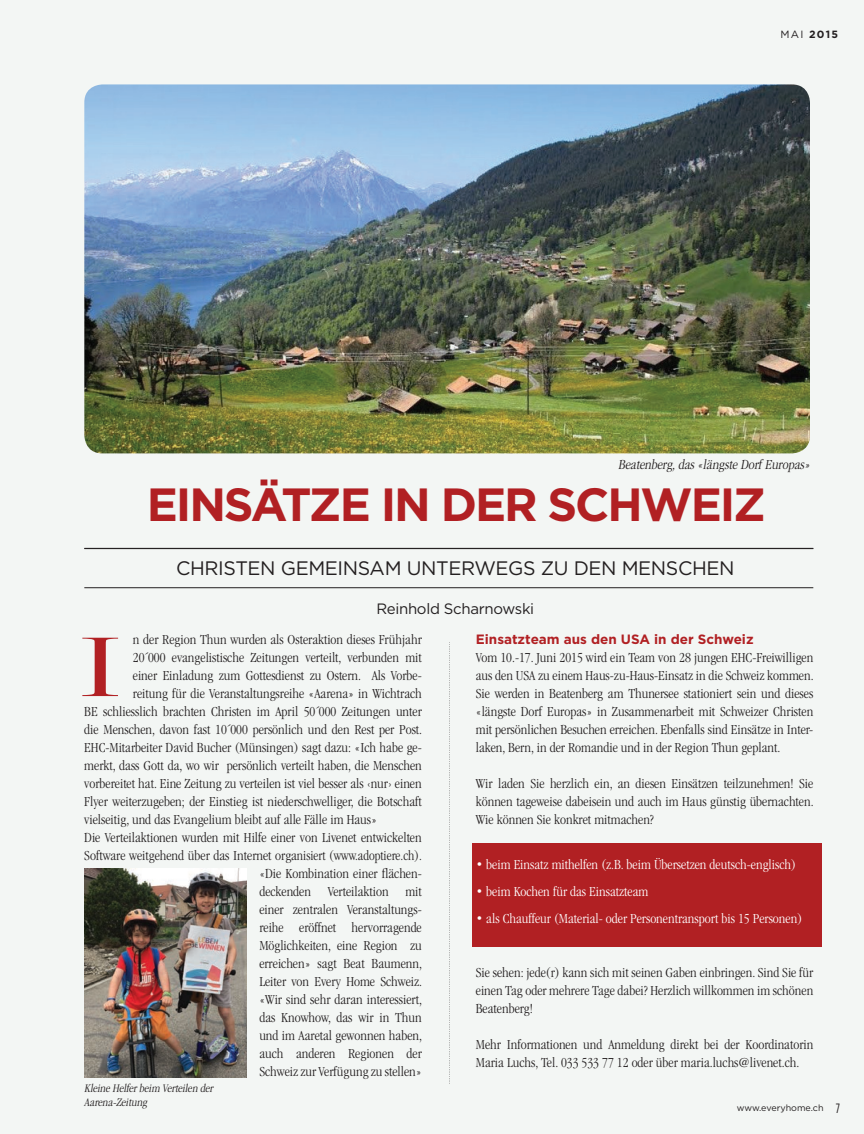
<style>
.page{position:relative;width:864px;height:1134px;background:#f3f6f4}
.page>*{position:absolute;margin:0;border:0;box-sizing:border-box;transform-origin:0 0}
.t1{font:90.45px "Modern";color:#b12023}
.t2{font:700 46.5px "Gotham";letter-spacing:-.045em;color:#b12023}
.t3{font:19.5px "Gotham";letter-spacing:-.02em;color:#231f20}
.t4{font:15px "Gotham";letter-spacing:-.02em;color:#231f20}
.t5{font:300 condensed 14.25px/18px "ITC Garamond Std";color:#231f20;text-align:justify}
.t6{font:300 condensed 14.25px "ITC Garamond Std";color:#fff}
.t7{font:italic 300 condensed 14.25px "ITC Garamond Std";color:#231f20}
.t8{font:700 13.5px "Gotham";color:#b12023}
.t9{font:italic 300 condensed 12px/13.5px "ITC Garamond Std";color:#231f20}
.t10{font:700 10.5px "Gotham";color:#231f20}
.t11{font:9px "Gotham";color:#231f20}
.s1{font-weight:400}
.s2{font-family:"Gotham Condensed";font-size:13.5px}
</style>
<div class="page">
<div style="left:472px;top:843px;width:349px;height:103px;background:#b12023"></div>
<svg style="left:449px;top:642px;width:1px;height:442px"></svg>
<hr style="left:84px;top:548px;width:729px;height:1px;background:#231f20">
<hr style="left:84px;top:587px;width:729px;height:1px;background:#231f20">
<img style="left:84px;top:84px;width:726px;height:369px">
<img style="left:84px;top:869px;width:163px;height:209px">
<p class="t10" style="left:780px;top:28px;width:59px"><span class="s1">MAI</span> 2015</p>
<p class="t7" style="left:618px;top:457px;width:196px">Beatenberg,das«längsteDorf Europ as»</p>
<h2 class="t2" style="left:147px;top:473px;width:621px">EINSÄTZE IN DER SCHWEIZ</h2>
<h3 class="t3" style="left:176px;top:556px;width:560px">CHRISTEN GEMEINSAM UNTERWEGS ZU DEN MENSCHEN</h3>
<p class="t4" style="left:376px;top:599px;width:159px">Reinhold Scharnowski</p>
<p class="t5" style="left:133px;top:630px;width:290px">n der Region Thun wurden als Osteraktion dieses Frühjahr</p>
<p class="t5" style="left:133px;top:648px;width:290px">20´000 evangelistische Zeitungen verteilt, verbunden mit</p>
<p class="t5" style="left:133px;top:666px;width:290px">einer Einladung zum Gottesdienst zu Ostern. Als Vorbe-</p>
<p class="t5" style="left:133px;top:684px;width:290px">reitung für die Veranstaltungsreihe «Aarena» in Wichtrach</p>
<p class="t5" style="left:84px;top:702px;width:339px">BE schliesslich brachten Christen im April 50´000 Zeitungen unter</p>
<p class="t5" style="left:84px;top:720px;width:339px">die Menschen, davon fast 10´000 persönlich und den Rest per Post.</p>
<p class="t5" style="left:84px;top:738px;width:339px">EHC-Mitarbeiter David Bucher (Münsingen) sagt dazu: «Ich habe ge-</p>
<p class="t5" style="left:84px;top:756px;width:339px">merkt, dass Gott da, wo wir persönlich verteilt haben, die Menschen</p>
<p class="t5" style="left:84px;top:774px;width:339px">vorbereitet hat. Eine Zeitung zu verteilen ist viel besser als ‹nur› einen</p>
<p class="t5" style="left:84px;top:792px;width:339px">Flyer weiterzugeben; der Einstieg ist niederschwelliger, die Botschaft</p>
<p class="t5" style="left:84px;top:810px;width:294px">vielseitig, und das Evangelium bleibt auf alle Fälle im Haus»</p>
<p class="t5" style="left:84px;top:828px;width:339px">Die Verteilaktionen wurden mit Hilfe einer von Livenet entwickelten</p>
<p class="t5" style="left:84px;top:846px;width:339px">Software weit gehend über das Internet organisiert (www.adoptiere.ch).</p>
<p class="t5" style="left:259px;top:864px;width:164px">«Die Kombination einer ächen-</p>
<p class="t5" style="left:259px;top:882px;width:164px">deckenden Verteil aktion mit</p>
<p class="t5" style="left:259px;top:900px;width:164px">einer zentralen Veranstaltungs-</p>
<p class="t5" style="left:259px;top:918px;width:164px">reihe eröffnet hervorragende</p>
<p class="t5" style="left:259px;top:936px;width:164px">Mög lich keiten, eine Region zu</p>
<p class="t5" style="left:259px;top:954px;width:164px">erreichen» sagt Beat Baumenn,</p>
<p class="t5" style="left:259px;top:972px;width:164px">Leiter von Every Home Schweiz.</p>
<p class="t5" style="left:259px;top:990px;width:164px">«Wir sind sehr daran interessiert,</p>
<p class="t5" style="left:259px;top:1008px;width:164px">das Knowhow, das wir in Thun</p>
<p class="t5" style="left:259px;top:1026px;width:164px">und im Aaretal gewonnen haben,</p>
<p class="t5" style="left:259px;top:1044px;width:164px">auch anderen Regionen der</p>
<p class="t5" style="left:259px;top:1062px;width:164px">Schweiz zur Verfügung zu stellen»</p>
<h1 class="t1" style="left:81px;top:622px;width:39px">I</h1>
<p class="t9" style="left:84px;top:1082px;width:133px">KleineHelferbeim Verteilen der<br>Aarena-Zeitung</p>
<p class="t8" style="left:476px;top:631px;width:279px">Einsatzteam aus den USA in der Schweiz</p>
<p class="t5" style="left:476px;top:649px;width:339px">Vom 10.-17. Juni 2015 wird ein Team von 28 jungen EHC-Freiwilligen aus den USA zu einem Haus-zu-Haus-Einsatz in die Schweiz kommen.<br>Sie werden in Beatenberg am Thunersee stationiert sein und dieses «längste Dorf Europas» in Zusammenarbeit mit Schweizer Christen mit persönlichen Besuchen erreichen. Ebenfalls sind Einsätze in Inter&shy;laken, Bern, in der Romandie und in der Region Thun geplant.</p>
<p class="t5" style="left:476px;top:775px;width:339px">Wir laden Sie herzlich ein, an diesen Einsätzen teilzunehmen! Sie können tageweise dabeisein und auch im Haus günstig übernachten.<br>Wie können Sie konkret mitmachen?</p>
<p class="t6" style="left:476px;top:857px;width:322px">• beim Einsatz mithelfen (z.B. beim Übersetzen deutsch-englisch)</p>
<p class="t6" style="left:476px;top:884px;width:174px">• beim Kochen für das Einsatzteam</p>
<p class="t6" style="left:476px;top:911px;width:328px">• als Chauffeur (Material- oder Personentransport bis 15 Personen)</p>
<p class="t5" style="left:476px;top:964px;width:339px">Sie sehen: jede(r) kann sich mit seinen Gaben einbringen. Sind Sie für einen Tag oder mehrere Tage dabei? Herzlich willkommen im schönen Beatenberg!</p>
<p class="t5" style="left:476px;top:1036px;width:339px">Mehr Informationen und Anmeldung direkt bei der Koordinatorin<br>Maria Luchs, Tel. 033 533 77 12 oder über maria.luchs@livenet.ch.</p>
<p class="t11" style="left:737px;top:1102px;width:105px">www.everyhome.ch <span class="s2">7</span></p>
</div>
